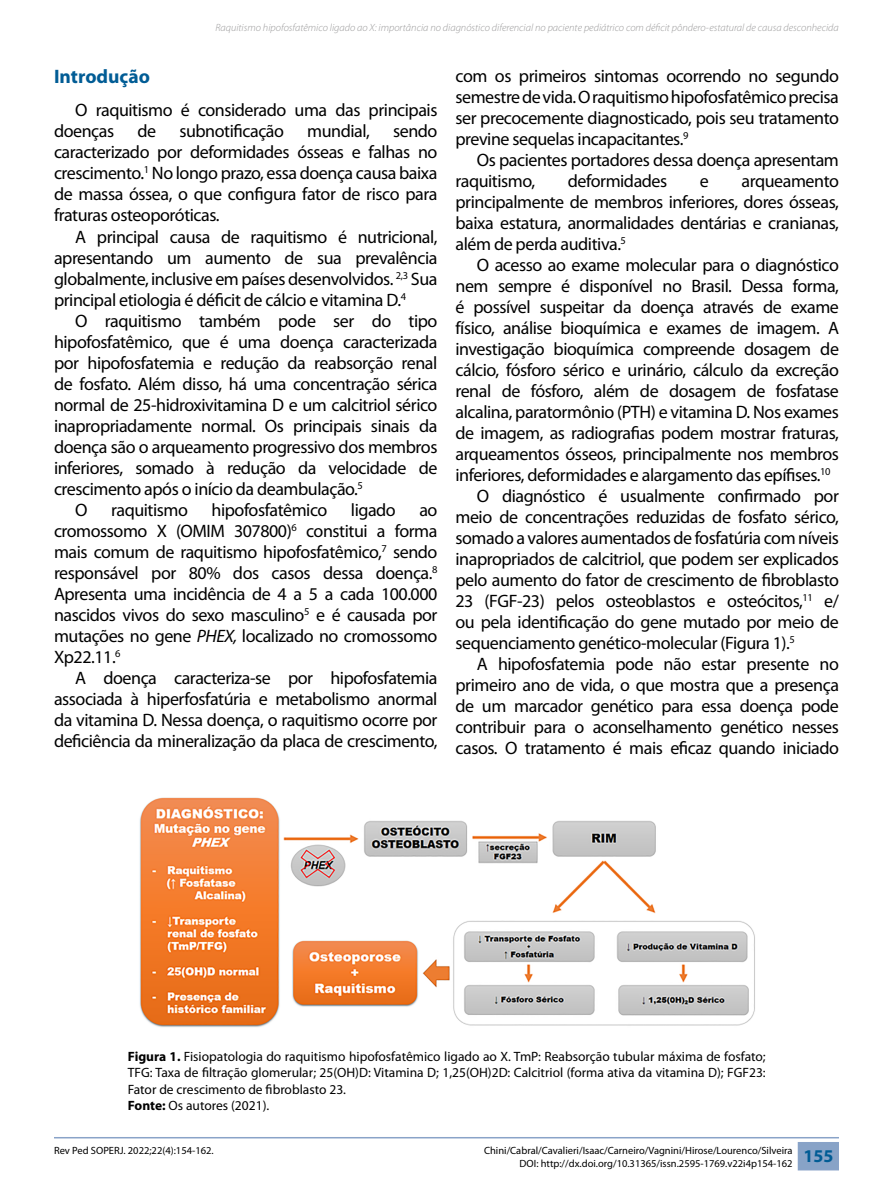
<style>
.page{position:relative;width:893px;height:1191px;background:#fff}
.page>*{position:absolute;margin:0;border:0;box-sizing:border-box;transform-origin:0 0}
.Tópico_e_subtópico{font:700 19.5px "Myriad Pro";color:#015c95}
.Texto{font:18px/21px "Myriad Pro";letter-spacing:-.025em;color:#000;text-align:justify}
.Legenda_da_Figura{font:13.5px/16.2px "Myriad Pro";color:#000;text-align:justify}
.t1{font:10.5px/12.6px "Myriad Pro";color:#000}
.t2{font:italic 300 10.5px "Myriad Pro";color:#9a999a}
.s1{font-style:italic}
.s2{font-weight:700}
</style>
<div class="page">
<hr style="left:54px;top:1137px;width:785px;height:1px;background:#89a3c8">
<div style="left:798px;top:1142px;width:41px;height:28px;background:#88a3c7"></div>
<img style="left:139px;top:797px;width:616px;height:230px">
<p class="t2" style="left:215px;top:21px;width:625px">Raquitismo hipofosfatêmico ligado ao X: importância no diagnóstico diferencial no paciente pediátrico com déficit pôndero-estatural de causa desconhecida</p>
<p class="Tópico_e_subtópico" style="left:54px;top:63px;width:98px">Introdução</p>
<p class="Texto" style="left:54px;top:100px;width:385px;text-indent:21px">O raquitismo é considerado uma das principais doenças</p>
<p class="Texto" style="left:137px;top:121px;width:20px">de</p>
<p class="Texto" style="left:179px;top:121px;width:106px">subnotificação</p>
<p class="Texto" style="left:307px;top:121px;width:64px">mundial,</p>
<p class="Texto" style="left:54px;top:121px;width:385px;text-indent:339px">sendo caracterizado por deformidades ósseas e falhas no crescimento.<sup>1</sup> No longo prazo, essa doença causa baixa de massa óssea, o que configura fator de risco para fraturas osteoporóticas.</p>
<p class="Texto" style="left:54px;top:226px;width:385px;text-indent:21px">A principal causa de raquitismo é nutricional, apresentando um aumento de sua prevalência globalmente, inclusive em países desenvolvidos. <sup>2,3</sup> Sua principal etiologia é déficit de cálcio e vitamina D.<sup>4</sup></p>
<p class="Texto" style="left:54px;top:310px;width:385px;text-indent:21px">O raquitismo também pode ser do tipo hipofosfatêmico, que é uma doença caracterizada por hipofosfatemia e redução da reabsorção renal de fosfato. Além disso, há uma concentração sérica normal de 25-hidroxivitamina D e um calcitriol sérico inapropriadamente normal. Os principais sinais da doença são o arqueamento progressivo dos membros inferiores, somado à redução da velocidade de crescimento após o início da deambulação.<sup>5</sup></p>
<p class="Texto" style="left:75px;top:499px;width:14px">O</p>
<p class="Texto" style="left:111px;top:499px;width:78px">raquitismo</p>
<p class="Texto" style="left:212px;top:499px;width:117px">hipofosfatêmico</p>
<p class="Texto" style="left:351px;top:499px;width:46px">ligado</p>
<p class="Texto" style="left:54px;top:499px;width:385px;text-indent:365px">ao cromossomo X (OMIM 307800)<sup>6</sup> constitui a forma mais comum de raquitismo hipofosfatêmico,<sup>7</sup> sendo responsável por 80% dos casos dessa doença.<sup>8<br></sup>Apresenta uma incidência de 4 a 5 a cada 100.000 nascidos vivos do sexo masculino<sup>5</sup> e é causada por mutações no gene <span class="s1">PHEX,</span> localizado no cromossomo Xp22.11.<sup>6</sup></p>
<p class="Texto" style="left:54px;top:667px;width:385px;text-indent:21px">A doença caracteriza-se por hipofosfatemia associada à hiperfosfatúria e metabolismo anormal da vitamina D. Nessa doença, o raquitismo ocorre por deficiência da mineralização da placa de crescimento,</p>
<p class="Texto" style="left:455px;top:65px;width:385px">com os primeiros sintomas ocorrendo no segundo semestre de vida. O raquitismo hipofosfatêmico precisa ser precocemente diagnosticado, pois seu tratamento previne sequelas incapacitantes.<sup>9</sup></p>
<p class="Texto" style="left:455px;top:149px;width:385px;text-indent:21px">Os pacientes portadores dessa doença apresentam raquitismo,</p>
<p class="Texto" style="left:568px;top:170px;width:101px">deformidades</p>
<p class="Texto" style="left:700px;top:170px;width:11px">e</p>
<p class="Texto" style="left:455px;top:170px;width:385px;text-indent:286px">arqueamento principalmente de membros inferiores, dores ósseas, baixa estatura, anormalidades dentárias e cranianas, além de perda auditiva.<sup>5</sup></p>
<p class="Texto" style="left:455px;top:254px;width:385px;text-indent:21px">O acesso ao exame molecular para o diagnóstico nem sempre é disponível no Brasil. Dessa forma, é possível suspeitar da doença através de exame físico, análise bioquímica e exames de imagem. A investigação bioquímica compreende dosagem de cálcio, fósforo sérico e urinário, cálculo da excreção renal de fósforo, além de dosagem de fosfatase alcalina, paratormônio (PTH) e vitamina D. Nos exames de imagem, as radiografias podem mostrar fraturas, arqueamentos ósseos, principalmente nos membros inferiores, deformidades e alargamento das epífises.<sup>10</sup></p>
<p class="Texto" style="left:455px;top:485px;width:385px;text-indent:21px">O diagnóstico é usualmente confirmado por meio de concentrações reduzidas de fosfato sérico, somado a valores aumentados de fosfatúria com níveis inapropriados de calcitriol, que podem ser explicados pelo aumento do fator de crescimento de fibroblasto 23 (FGF-23) pelos osteoblastos e osteócitos,<sup>11</sup> e/ ou pela identificação do gene mutado por meio de sequenciamento genético-molecular (Figura 1).<sup>5</sup></p>
<p class="Texto" style="left:455px;top:653px;width:385px;text-indent:21px">A hipofosfatemia pode não estar presente no primeiro ano de vida, o que mostra que a presença de um marcador genético para essa doença pode contribuir para o aconselhamento genético nesses casos. O tratamento é mais eficaz quando iniciado</p>
<p class="Legenda_da_Figura" style="left:128px;top:1048px;width:639px"><span class="s2">Figura 1.</span> Fisiopatologia do raquitismo hipofosfatêmico ligado ao X. TmP: Reabsorção tubular máxima de fosfato; TFG: Taxa de filtração glomerular; 25(OH)D: Vitamina D; 1,25(OH)2D: Calcitriol (forma ativa da vitamina D); FGF23:<br>Fator de crescimento de fibroblasto 23.</p>
<p class="Legenda_da_Figura" style="left:128px;top:1096px;width:143px"><span class="s2">Fonte:</span> Os autores (2021).</p>
<p class="t1" style="left:54px;top:1143px;width:161px">Rev Ped SOPERJ. 2022;22(4):154-162.</p>
<p class="t1" style="left:520px;top:1144px;width:315px;text-indent:-36px">Chini/Cabral/Cavalieri/Isaac/Carneiro/Vagnini/Hirose/Lourenco/Silveira<br>DOI: http://dx.doi.org/10.31365/issn.2595-1769.v22i4p154-162 <sup>155</sup></p>
</div>
